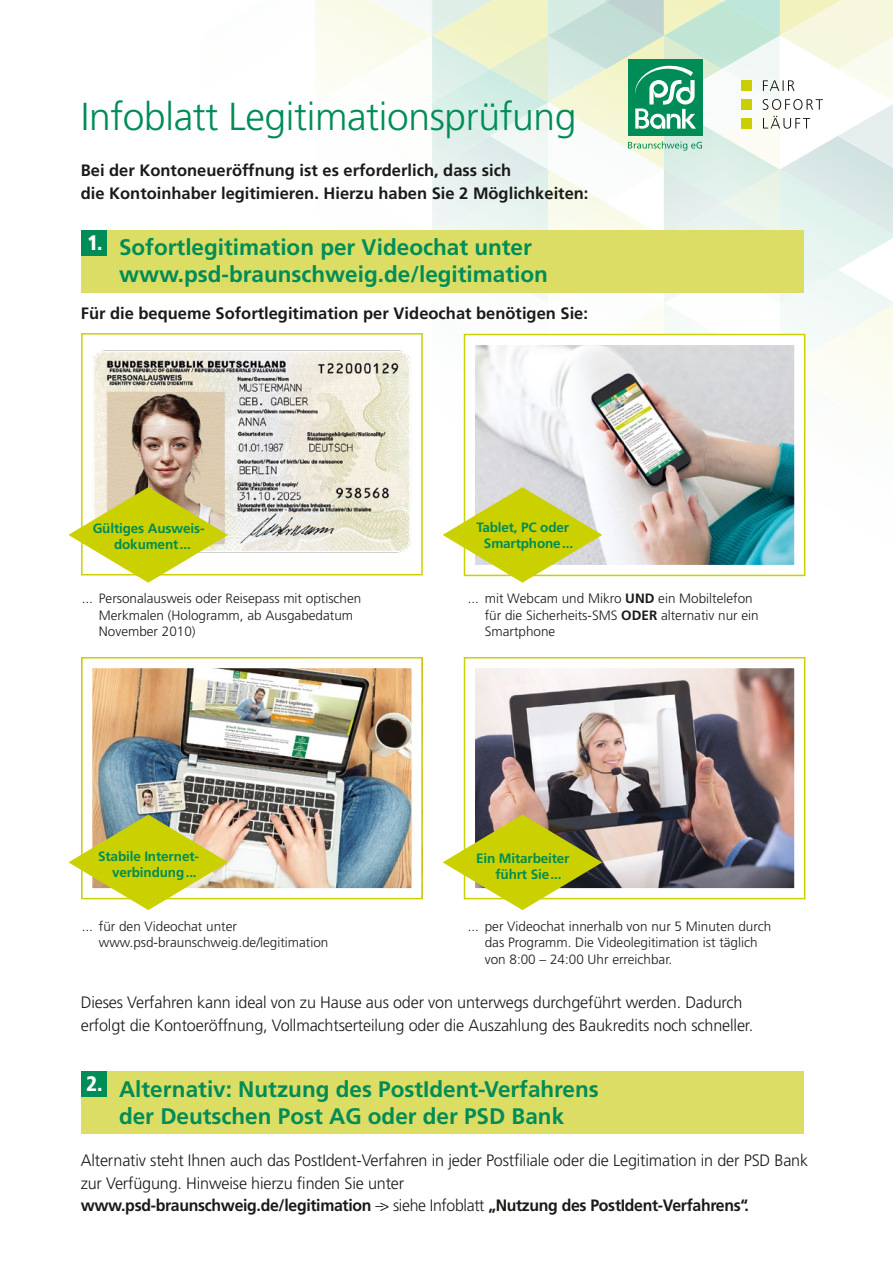
<style>
.page{position:relative;width:893px;height:1263px;background:#fff}
.page>*{position:absolute;margin:0;border:0;box-sizing:border-box;transform-origin:0 0}
.t1{font:300 39px "Frutiger LT";letter-spacing:-.01em;color:#008c57}
.t2{font:700 22.5px/27px "Frutiger LT";color:#008c57}
.t3{font:300 16.5px/22.5px "Frutiger LT";letter-spacing:-.01em;color:#1a1a18}
.t4{font:700 16.5px/22.5px "Frutiger LT";color:#1a1a18}
.t5{font:300 13.5px/16.2px "Frutiger LT";color:#1a1a18}
.t6{font:700 13.5px/16.2px "Frutiger LT";letter-spacing:-.01em;color:#008c57;text-align:center}
.s1{font-weight:700}
</style>
<div class="page">
<div style="left:81px;top:1071px;width:723px;height:63px;background:#dbdd65"></div>
<img style="left:475px;top:669px;width:319px;height:219px">
<div style="left:464px;top:657px;width:341px;height:242px;border:2px solid #cbd000"></div>
<img style="left:93px;top:669px;width:318px;height:219px">
<div style="left:82px;top:658px;width:340px;height:241px;border:10px solid #fff"></div>
<div style="left:81px;top:657px;width:342px;height:242px;border:2px solid #cbd000"></div>
<svg style="left:68px;top:815px;width:160px;height:95px"></svg>
<svg style="left:443px;top:815px;width:159px;height:95px"></svg>
<svg style="left:68px;top:0;width:825px;height:583px"></svg>
<div style="left:81px;top:230px;width:25px;height:25px;background:#008c57"></div>
<div style="left:81px;top:1071px;width:25px;height:25px;background:#008c57"></div>
<h1 class="t1" style="left:81px;top:95px;width:497px">Infoblatt Legitimationsprüfung</h1>
<p class="t4" style="left:81px;top:159px;width:509px">Bei der Kontoneueröffnung ist es erforderlich, dass sich<br>die Kontoinhaber legitimieren. Hierzu haben Sie 2 Möglichkeiten:</p>
<h2 class="t2" style="left:119px;top:234px;width:430px;text-indent:-32px"><sup>1.</sup> Sofortlegitimation per Videochat unter www.psd-braunschweig.de/legitimation</h2>
<p class="t4" style="left:81px;top:302px;width:509px">Für die bequeme Sofortlegitimation per Videochat benötigen Sie:</p>
<p class="t6" style="left:93px;top:520px;width:113px">Gültiges Ausweis&shy;dokument...</p>
<p class="t5" style="left:99px;top:591px;width:264px;text-indent:-17px">... Personalausweis oder Reisepass mit optischen<br>Merkmalen (Hologramm, ab Ausgabedatum<br>November 2010)</p>
<p class="t6" style="left:476px;top:519px;width:98px">Tablet, PC oder<br>Smartphone...</p>
<p class="t5" style="left:485px;top:591px;width:275px;text-indent:-17px">... mit Webcam und Mikro <span class="s1">UND</span> ein Mobiltelefon für die Sicherheits-SMS <span class="s1">ODER</span> alternativ nur ein<br>Smartphone</p>
<p class="t6" style="left:98px;top:848px;width:102px;text-align:right">Stabile Internet&shy;verbindung...</p>
<p class="t6" style="left:495px;top:850px;width:76px;text-align:left;text-indent:-19px">Ein Mitarbeiter führt Sie...</p>
<p class="t5" style="left:99px;top:919px;width:231px;text-indent:-17px">... für den Videochat unter www.psd-braunschweig.de/legitimation</p>
<p class="t5" style="left:485px;top:919px;width:288px;text-indent:-17px">... per Videochat innerhalb von nur 5 Minuten durch das Programm. Die Videolegitimation ist täglich von 8:00 – 24:00 Uhr erreichbar.</p>
<p class="t3" style="left:81px;top:991px;width:674px">Dieses Verfahren kann ideal von zu Hause aus oder von unterwegs durchgeführt werden. Dadurch erfolgt die Kontoeröffnung, Vollmachtserteilung oder die Auszahlung des Baukredits noch schneller.</p>
<h2 class="t2" style="left:86px;top:1075px;width:514px;text-align:center"><sup>2.</sup> Alternativ: Nutzung des PostIdent-Verfahrens der Deutschen Post AG oder der PSD Bank</h2>
<p class="t3" style="left:81px;top:1150px;width:729px">Alternativ steht Ihnen auch das PostIdent-Verfahren in jeder Postfiliale oder die Legitimation in der PSD Bank zur Verfügung. Hinweise hierzu finden Sie unter<br><span class="s1">www.psd-braunschweig.de/legitimation</span> –&gt; siehe Infoblatt <span class="s1">„Nutzung des PostIdent-Verfahrens“.</span></p>
</div>
